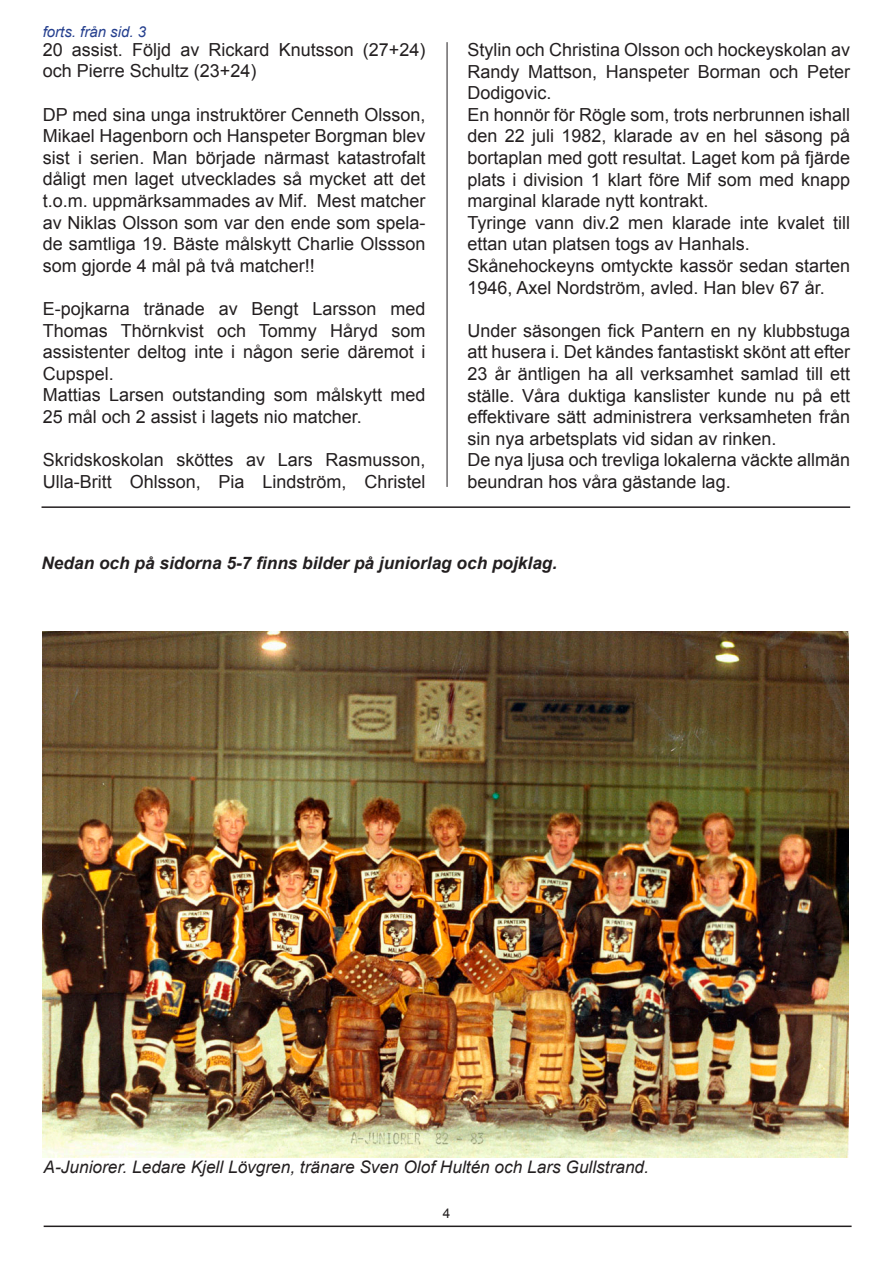
<style>
.page{position:relative;width:893px;height:1263px;background:#fff}
.page>*{position:absolute;margin:0;border:0;box-sizing:border-box;transform-origin:0 0}
.Brödtext{font:18px/21.6px "Arial";color:#231f20}
.Bildtext_2_11_5_p{font:italic 17.25px "Arial";color:#231f20}
.Bildtext_2_11_5_p-2{font:italic 700 17.25px "Arial";color:#231f20}
.Fortsättning{font:italic 15px "Arial";color:#253f8e}
.t1{font:13.5px "Arial";color:#231f20}
</style>
<div class="page">
<hr style="left:44px;top:1225px;width:808px;height:2px;background:#231f20">
<hr style="left:447px;top:42px;width:1px;height:445px;background:#231f20">
<hr style="left:42px;top:506px;width:808px;height:2px;background:#231f20">
<img style="left:42px;top:631px;width:807px;height:526px">
<p class="Fortsättning" style="left:43px;top:22px;width:105px">forts. från sid. 3</p>
<p class="Brödtext" style="left:43px;top:39px;width:384px">20 assist. Följd av Rickard Knutsson (27+24) och Pierre Schultz (23+24)</p>
<p class="Brödtext" style="left:43px;top:104px;width:384px;text-align:justify">DP med sina unga instruktörer Cenneth Olsson, Mikael Hagenborn och Hanspeter Borgman blev sist i serien. Man började närmast katastrofalt dåligt men laget utvecklades så mycket att det t.o.m. uppmärksammades av Mif. Mest matcher av Niklas Olsson som var den ende som spela&shy;de samtliga 19. Bäste målskytt Charlie Olssson som gjorde 4 mål på två matcher!!</p>
<p class="Brödtext" style="left:43px;top:298px;width:384px;text-align:justify">E-pojkarna tränade av Bengt Larsson med Thomas Thörnkvist och Tommy Håryd som assistenter deltog inte i någon serie däremot i Cupspel.</p>
<p class="Brödtext" style="left:43px;top:384px;width:384px">Mattias Larsen outstanding som målskytt med<br>25 mål och 2 assist i lagets nio matcher.</p>
<p class="Brödtext" style="left:43px;top:449px;width:384px">Skridskoskolan sköttes av Lars Rasmusson,<br>Ulla-Britt Ohlsson, Pia Lindström, Christel</p>
<p class="Brödtext" style="left:467px;top:39px;width:384px;text-align:justify">Stylin och Christina Olsson och hockeyskolan av Randy Mattson, Hanspeter Borman och Peter Dodigovic.</p>
<p class="Brödtext" style="left:467px;top:104px;width:384px;text-align:justify">En honnör för Rögle som, trots nerbrunnen ishall den 22 juli 1982, klarade av en hel säsong på bortaplan med gott resultat. Laget kom på fjärde plats i division 1 klart före Mif som med knapp marginal klarade nytt kontrakt.</p>
<p class="Brödtext" style="left:467px;top:212px;width:384px">Tyringe vann div.2 men klarade inte kvalet till ettan utan platsen togs av Hanhals.</p>
<p class="Brödtext" style="left:467px;top:255px;width:384px">Skånehockeyns omtyckte kassör sedan starten<br>1946, Axel Nordström, avled. Han blev 67 år.</p>
<p class="Brödtext" style="left:467px;top:320px;width:384px;text-align:justify">Under säsongen fick Pantern en ny klubbstuga att husera i. Det kändes fantastiskt skönt att efter 23 år äntligen ha all verksamhet samlad till ett ställe. Våra duktiga kanslister kunde nu på ett effektivare sätt administrera verksamheten från sin nya arbetsplats vid sidan av rinken.</p>
<p class="Brödtext" style="left:467px;top:449px;width:384px">De nya ljusa och trevliga lokalerna väckte allmän beundran hos våra gästande lag.</p>
<p class="Bildtext_2_11_5_p-2" style="left:42px;top:551px;width:517px">Nedan och på sidorna 5-7 finns bilder på juniorlag och pojklag.</p>
<p class="Bildtext_2_11_5_p" style="left:44px;top:1156px;width:607px">A-Juniorer. Ledare Kjell Lövgren, tränare Sven Olof Hultén och Lars Gullstrand.</p>
<p class="t1" style="left:443px;top:1204px;width:9px">4</p>
</div>
